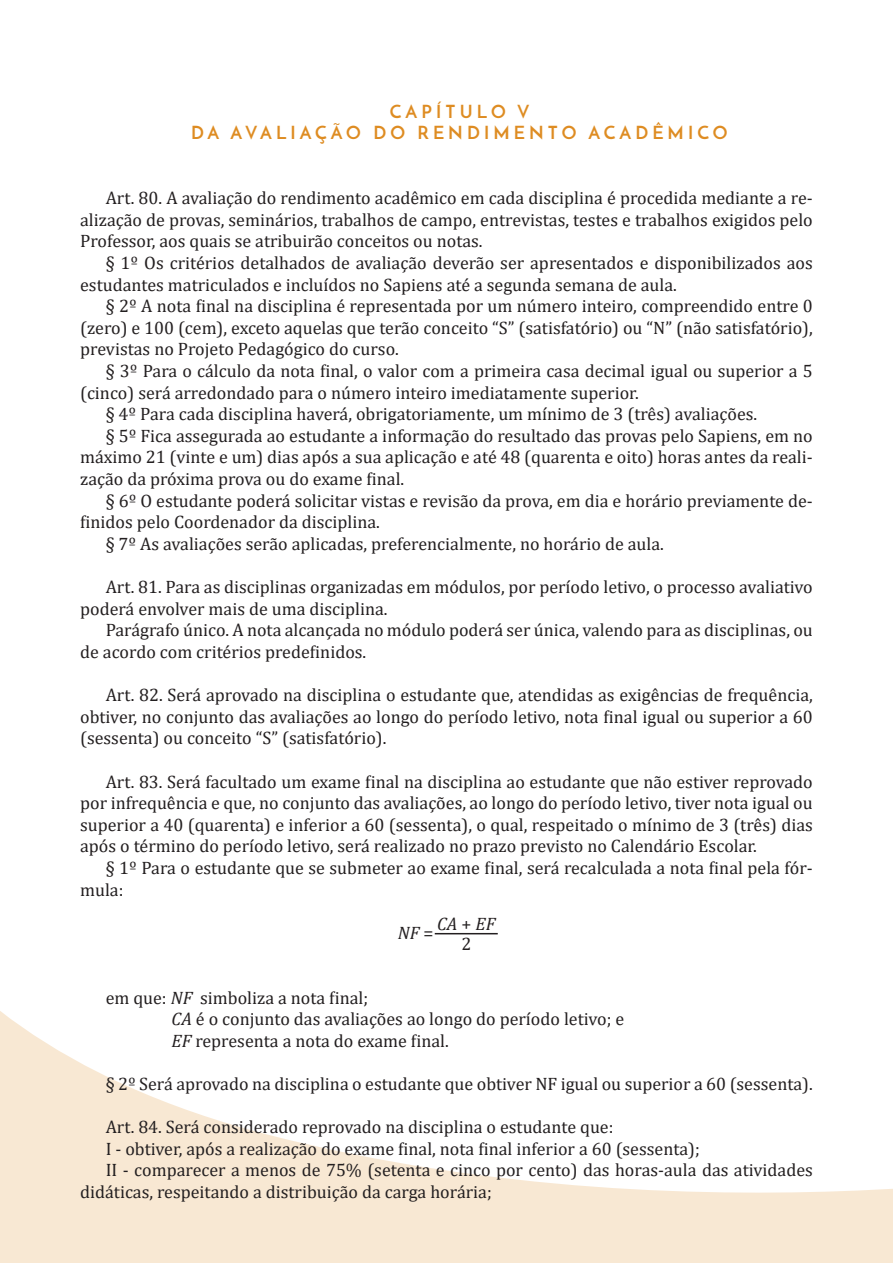
<style>
.page{position:relative;width:893px;height:1263px;background:#fff}
.page>*{position:absolute;margin:0;border:0;box-sizing:border-box;transform-origin:0 0}
.t1{font:18px/21.6px "Cambria";color:#231f20}
.t2{font:700 18px "Josefin Sans";letter-spacing:.23em;color:#de8c22}
.t3{font:italic 18px "Cambria";color:#231f20}
.s1{font-style:normal}
.s2{font-style:italic}
</style>
<div class="page">
<svg style="left:0;top:932px;width:893px;height:331px"></svg>
<hr style="left:435px;top:933px;width:63px;height:1px;background:#231f20">
<p class="t2" style="left:390px;top:100px;width:141px">CAPÍTULO V</p>
<p class="t2" style="left:191px;top:122px;width:538px">DA AVALIAÇÃO DO RENDIMENTO ACADÊMICO</p>
<p class="t1" style="left:80px;top:187px;width:734px;text-align:justify;text-indent:26px">Art. 80. A avaliação do rendimento acadêmico em cada disciplina é procedida mediante a re&shy;alização de provas, seminários, trabalhos de campo, entrevistas, testes e trabalhos exigidos pelo Professor, aos quais se atribuirão conceitos ou notas.</p>
<p class="t1" style="left:80px;top:252px;width:734px;text-indent:26px">§ 1º Os critérios detalhados de avaliação deverão ser apresentados e disponibilizados aos estudantes matriculados e incluídos no Sapiens até a segunda semana de aula.</p>
<p class="t1" style="left:80px;top:295px;width:734px;text-align:justify;text-indent:26px">§ 2º A nota final na disciplina é representada por um número inteiro, compreendido entre 0 (zero) e 100 (cem), exceto aquelas que terão conceito “S” (satisfatório) ou “N” (não satisfatório), previstas no Projeto Pedagógico do curso.</p>
<p class="t1" style="left:80px;top:360px;width:734px;text-indent:26px">§ 3º Para o cálculo da nota final, o valor com a primeira casa decimal igual ou superior a 5 (cinco) será arredondado para o número inteiro imediatamente superior.</p>
<p class="t1" style="left:106px;top:403px;width:653px">§ 4º Para cada disciplina haverá, obrigatoriamente, um mínimo de 3 (três) avaliações.</p>
<p class="t1" style="left:80px;top:425px;width:734px;text-align:justify;text-indent:26px">§ 5º Fica assegurada ao estudante a informação do resultado das provas pelo Sapiens, em no máximo 21 (vinte e um) dias após a sua aplicação e até 48 (quarenta e oito) horas antes da reali&shy;zação da próxima prova ou do exame final.</p>
<p class="t1" style="left:80px;top:490px;width:734px;text-indent:26px">§ 6º O estudante poderá solicitar vistas e revisão da prova, em dia e horário previamente de&shy;finidos pelo Coordenador da disciplina.</p>
<p class="t1" style="left:106px;top:533px;width:560px">§ 7º As avaliações serão aplicadas, preferencialmente, no horário de aula.</p>
<p class="t1" style="left:80px;top:576px;width:734px;text-indent:26px">Art. 81. Para as disciplinas organizadas em módulos, por período letivo, o processo avaliativo poderá envolver mais de uma disciplina.</p>
<p class="t1" style="left:80px;top:619px;width:734px;text-indent:26px">Parágrafo único. A nota alcançada no módulo poderá ser única, valendo para as disciplinas, ou de acordo com critérios predefinidos.</p>
<p class="t1" style="left:80px;top:684px;width:734px;text-align:justify;text-indent:26px">Art. 82. Será aprovado na disciplina o estudante que, atendidas as exigências de frequência, obtiver, no conjunto das avaliações ao longo do período letivo, nota final igual ou superior a 60 (sessenta) ou conceito “S” (satisfatório).</p>
<p class="t1" style="left:80px;top:770px;width:734px;text-align:justify;text-indent:26px">Art. 83. Será facultado um exame final na disciplina ao estudante que não estiver reprovado por infrequência e que, no conjunto das avaliações, ao longo do período letivo, tiver nota igual ou superior a 40 (quarenta) e inferior a 60 (sessenta), o qual, respeitado o mínimo de 3 (três) dias após o término do período letivo, será realizado no prazo previsto no Calendário Escolar.</p>
<p class="t1" style="left:80px;top:857px;width:734px;text-indent:26px">§ 1º Para o estudante que se submeter ao exame final, será recalculada a nota final pela fór&shy;mula:</p>
<p class="t3" style="left:398px;top:920px;width:37px">NF <span class="s1">=</span></p>
<p class="t3" style="left:437px;top:911px;width:59px">CA <span class="s1">+</span> EF</p>
<p class="t1" style="left:461px;top:933px;width:11px">2</p>
<p class="t1" style="left:106px;top:986px;width:264px">em que: <span class="s2">NF</span> simboliza a nota final;</p>
<p class="t1" style="left:172px;top:1008px;width:454px"><span class="s2">CA</span> é o conjunto das avaliações ao longo do período letivo; e</p>
<p class="t1" style="left:172px;top:1030px;width:279px"><span class="s2">EF</span> representa a nota do exame final.</p>
<p class="t1" style="left:106px;top:1073px;width:709px">§ 2º Será aprovado na disciplina o estudante que obtiver NF igual ou superior a 60 (sessenta).</p>
<p class="t1" style="left:106px;top:1116px;width:509px">Art. 84. Será considerado reprovado na disciplina o estudante que:</p>
<p class="t1" style="left:106px;top:1138px;width:596px">I - obtiver, após a realização do exame final, nota final inferior a 60 (sessenta);</p>
<p class="t1" style="left:80px;top:1159px;width:734px;text-indent:26px">II - comparecer a menos de 75% (setenta e cinco por cento) das horas-aula das atividades didáticas, respeitando a distribuição da carga horária;</p>
</div>
